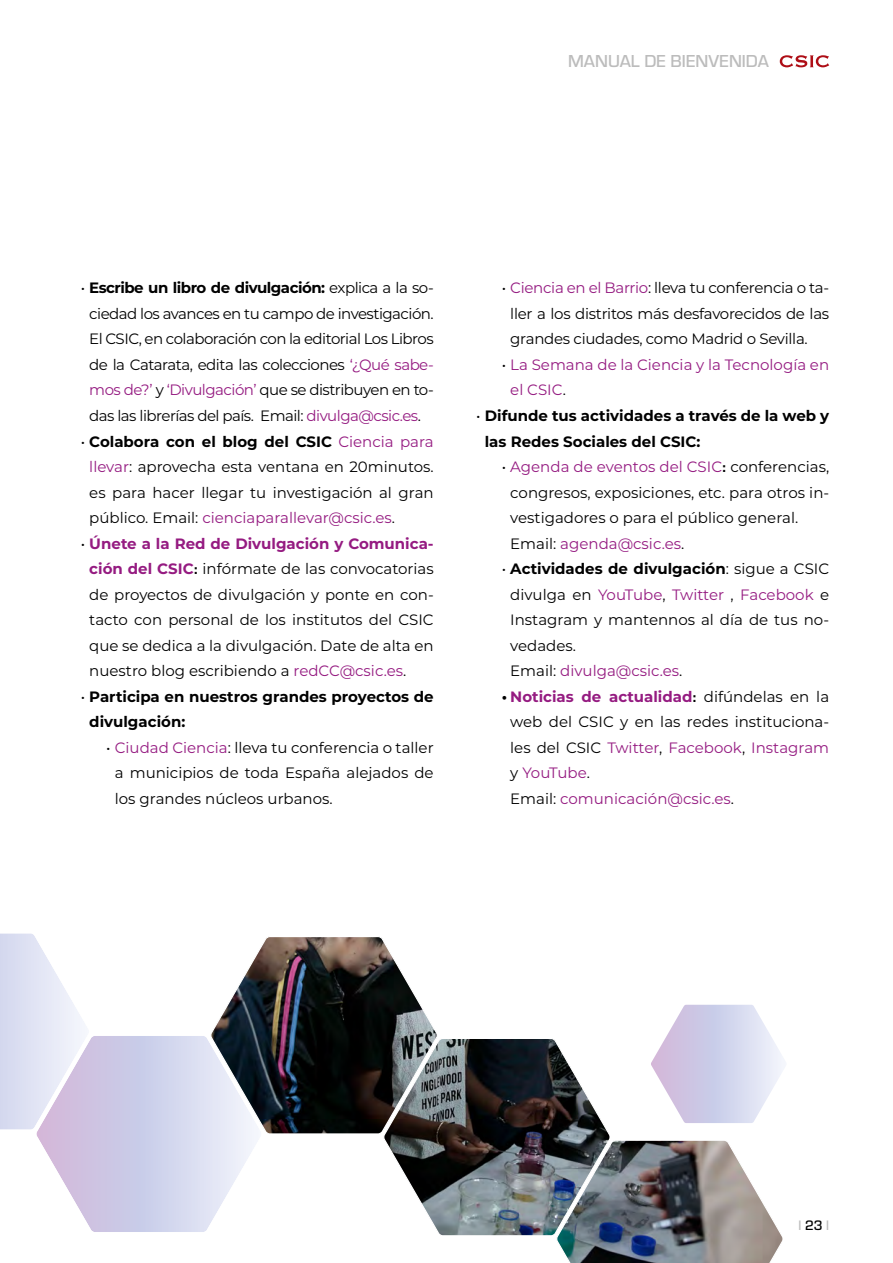
<style>
.page{position:relative;width:893px;height:1263px;background:#fff}
.page>*{position:absolute;margin:0;border:0;box-sizing:border-box;transform-origin:0 0}
.t1{font:500 18px "Eurostile";color:#bcbcbc}
.t2{font:15px/25.5px "Montserrat";letter-spacing:-.01em;color:#000;text-align:justify}
.t3{font:15px/25.5px "Montserrat";letter-spacing:-.035em;color:#000;text-align:center}
.Monts--vinetas-SinBo{font:15px/25.5px "Montserrat";color:#951b81}
.t4{font:700 15px/25.5px "Montserrat";color:#000}
.t5{font:500 14.25px "Eurostile";color:#bcbcbc}
.s1{font-weight:700}
.s2{color:#951b81}
.s3{font-weight:700;color:#951b81}
.s4{font-family:"Cambria";font-weight:700}
.s5{font-weight:400}
.s6{color:#000}
</style>
<div class="page">
<svg style="left:780px;top:55px;width:49px;height:12px"></svg>
<svg style="left:0;top:933px;width:85px;height:197px"></svg>
<svg style="left:35px;top:1035px;width:175px;height:197px;background:#d6d4eb"></svg>
<img style="left:210px;top:936px;width:573px;height:327px">
<svg style="left:651px;top:1005px;width:134px;height:118px"></svg>
<p class="t1" style="left:568px;top:49px;width:202px">MANUAL DE BIENVENIDA</p>
<p class="t3" style="left:81px;top:275px;width:354px">• <span class="s1">Escribe un libro de divulgación:</span> explica a la so&shy;ciedad los avances en tu campo de investigación.<br>El CSIC, en colaboración con la editorial Los Libros de la Catarata, edita las colecciones <span class="s2">‘¿Qué sabe&shy;mos de?’</span> y <span class="s2">‘Divulgación’</span> que se distribuyen en to&shy;das las librerías del país. Email: <span class="s2">divulga@csic.es</span>.</p>
<p class="t2" style="left:89px;top:428px;width:346px;text-indent:-9px">• <span class="s1">Colabora con el blog del CSIC</span> <span class="s2">Ciencia para llevar</span>: aprovecha esta ventana en 20minutos. es para hacer llegar tu investigación al gran público. Email: <span class="s2">cienciaparallevar@csic.es</span>.</p>
<p class="t2" style="left:89px;top:530px;width:346px;text-indent:-9px">• <span class="s3">Únete a la Red de Divulgación y Comunica&shy;ción del CSIC</span><span class="s4">:</span> infórmate de las convocatorias de proyectos de divulgación y ponte en con&shy;tacto con personal de los institutos del CSIC que se dedica a la divulgación. Date de alta en nuestro blog escribiendo a <span class="s2">redCC@csic.es</span>.</p>
<p class="t4" style="left:89px;top:683px;width:346px;text-indent:-9px"><span class="s5">•</span> Participa en nuestros grandes proyectos de divulgación:</p>
<p class="t2" style="left:115px;top:734px;width:320px;text-indent:-9px">• <span class="s2">Ciudad Ciencia</span>: lleva tu conferencia o taller a municipios de toda España alejados de los grandes núcleos urbanos.</p>
<p class="t2" style="left:510px;top:275px;width:320px;text-indent:-9px">• <span class="s2">Ciencia en el Barrio</span>: lleva tu conferencia o ta&shy;ller a los distritos más desfavorecidos de las grandes ciudades, como Madrid o Sevilla.</p>
<p class="Monts--vinetas-SinBo" style="left:510px;top:351px;width:320px;text-indent:-9px"><span class="s6">•</span> La Semana de la Ciencia y la Tecnología en el CSIC<span class="s6">.</span></p>
<p class="t4" style="left:485px;top:402px;width:346px;text-indent:-9px"><span class="s5">•</span> Difunde tus actividades a través de la web y las Redes Sociales del CSIC:</p>
<p class="t2" style="left:510px;top:453px;width:320px;text-indent:-9px">• <span class="s2">Agenda de eventos del CSIC</span><span class="s4">:</span> conferencias, congresos, exposiciones, etc. para otros in&shy;vestigadores o para el público general.</p>
<p class="Monts--vinetas-SinBo" style="left:510px;top:530px;width:175px"><span class="s6">Email:</span> agenda@csic.es<span class="s6">.</span></p>
<p class="t2" style="left:510px;top:555px;width:320px;text-indent:-9px">• <span class="s1">Actividades de divulgación</span>: sigue a CSIC divulga en <span class="s2">YouTube</span>, <span class="s2">Twitter</span> , <span class="s2">Facebook</span> e Instagram y mantennos al día de tus no&shy;vedades.</p>
<p class="Monts--vinetas-SinBo" style="left:510px;top:657px;width:174px"><span class="s6">Email:</span> divulga@csic.es<span class="s6">.</span></p>
<p class="t2" style="left:510px;top:683px;width:320px;text-indent:-9px"><span class="s1">•</span> <span class="s3">Noticias de actualidad</span><span class="s4">:</span> difúndelas en la web del CSIC y en las redes instituciona&shy;les del CSIC <span class="s2">Twitter</span>, <span class="s2">Facebook</span>, <span class="s2">Instagram </span>y <span class="s2">YouTube</span>.</p>
<p class="Monts--vinetas-SinBo" style="left:510px;top:785px;width:225px"><span class="s6">Email:</span> comunicación@csic.es<span class="s6">.</span></p>
<p class="t5" style="left:798px;top:1215px;width:32px">l <span class="s6">23</span> l</p>
</div>
